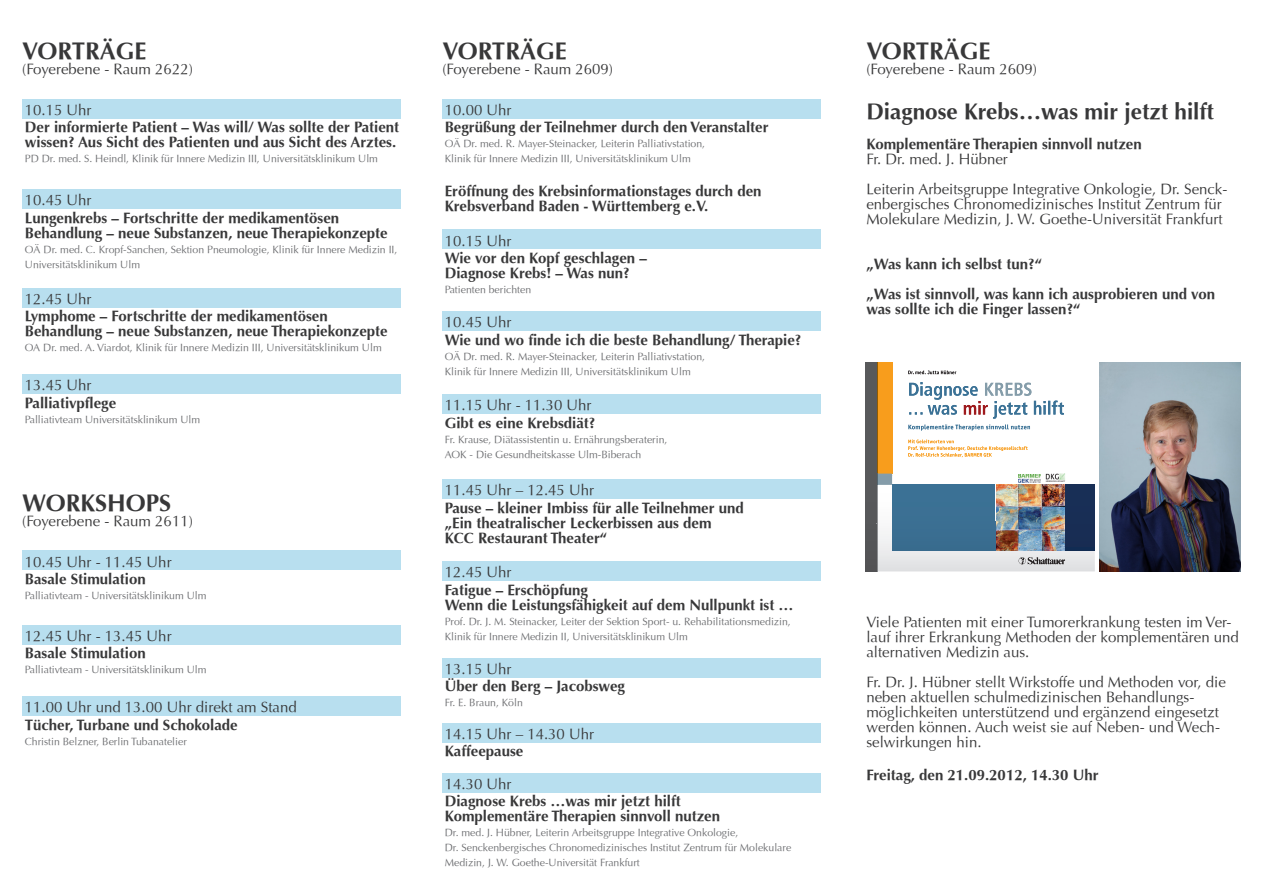
<style>
.page{position:relative;width:1263px;height:893px;background:#fff}
.page>*{position:absolute;margin:0;border:0;box-sizing:border-box;transform-origin:0 0}
.t1{font:700 24px "Optima";color:#383839}
.t2{font:700 22.5px "Optima";color:#383839}
.t3{font:700 15px/15px "Optima";color:#383839}
.t4{font:15px/15px "Optima";color:#383839}
.t5{font:10.5px/15px "Optima";color:#6c6d70}
</style>
<div class="page">
<div style="left:22px;top:99px;width:379px;height:19px;background:#b8dfef"></div>
<div style="left:22px;top:625px;width:379px;height:19px;background:#b8dfef"></div>
<div style="left:22px;top:696px;width:379px;height:20px;background:#b8dfef"></div>
<div style="left:22px;top:551px;width:379px;height:19px;background:#b8dfef"></div>
<div style="left:22px;top:189px;width:379px;height:20px;background:#b8dfef"></div>
<div style="left:22px;top:288px;width:379px;height:20px;background:#b8dfef"></div>
<div style="left:22px;top:374px;width:379px;height:20px;background:#b8dfef"></div>
<div style="left:442px;top:230px;width:379px;height:19px;background:#b8dfef"></div>
<div style="left:442px;top:311px;width:379px;height:20px;background:#b8dfef"></div>
<div style="left:442px;top:479px;width:379px;height:20px;background:#b8dfef"></div>
<div style="left:442px;top:394px;width:379px;height:20px;background:#b8dfef"></div>
<div style="left:442px;top:561px;width:379px;height:20px;background:#b8dfef"></div>
<div style="left:442px;top:658px;width:379px;height:19px;background:#b8dfef"></div>
<div style="left:442px;top:723px;width:379px;height:19px;background:#b8dfef"></div>
<div style="left:442px;top:773px;width:379px;height:19px;background:#b8dfef"></div>
<div style="left:442px;top:99px;width:379px;height:19px;background:#b8dfef"></div>
<img style="left:865px;top:362px;width:236px;height:210px">
<svg style="left:865px;top:362px;width:230px;height:130px"></svg>
<img style="left:1099px;top:363px;width:141px;height:209px">
<h1 class="t1" style="left:22px;top:37px;width:126px">VORTRÄGE</h1>
<p class="t4" style="left:22px;top:62px;width:172px">(Foyerebene - Raum 2622)</p>
<p class="t4" style="left:25px;top:102px;width:68px">10.15 Uhr</p>
<p class="t3" style="left:25px;top:120px;width:376px">Der informierte Patient – Was will/ Was sollte der Patient wissen? Aus Sicht des Patienten und aus Sicht des Arztes.</p>
<p class="t5" style="left:25px;top:151px;width:355px">PD Dr. med. S. Heindl, Klinik für I nnere Medizin III, Universitätsklinikum Ulm</p>
<p class="t4" style="left:25px;top:193px;width:68px">10.45 Uhr</p>
<p class="t3" style="left:25px;top:210px;width:364px">Lungenkrebs – Fortschritte der medikamentösen<br>Behandlung – neue Substanzen, neue Therapiekonzepte</p>
<p class="t5" style="left:25px;top:242px;width:374px">OÄ Dr. med. C. Kropf-Sanchen, Sektion Pneumologie, Klinik für I nnere Medizin II,<br>Universitätsklinikum Ulm</p>
<p class="t4" style="left:25px;top:292px;width:68px">12.45 Uhr</p>
<p class="t3" style="left:25px;top:309px;width:364px">Lymphome – Fortschritte der medikamentösen<br>Behandlung – neue Substanzen, neue Therapiekonzepte</p>
<p class="t5" style="left:25px;top:340px;width:358px">OA Dr. med. A. Viardot, Klinik für I nnere Medizin III, Universitätsklinikum Ulm</p>
<p class="t4" style="left:25px;top:378px;width:68px">13.45 Uhr</p>
<p class="t3" style="left:25px;top:395px;width:93px">Palliativpflege</p>
<p class="t5" style="left:25px;top:412px;width:177px">Palliativteam Universitätsklinikum Ulm</p>
<h1 class="t1" style="left:22px;top:489px;width:150px">WORKSHOPS</h1>
<p class="t4" style="left:22px;top:514px;width:172px">(Foyerebene - Raum 2611)</p>
<p class="t4" style="left:25px;top:554px;width:148px">10.45 Uhr - 11.45 Uhr</p>
<p class="t3" style="left:25px;top:572px;width:122px">Basale Stimulation</p>
<p class="t5" style="left:25px;top:588px;width:183px">Palliativteam - Universitätsklinikum Ulm</p>
<p class="t4" style="left:25px;top:629px;width:148px">12.45 Uhr - 13.45 Uhr</p>
<p class="t3" style="left:25px;top:646px;width:122px">Basale Stimulation</p>
<p class="t5" style="left:25px;top:662px;width:183px">Palliativteam - Universitätsklinikum Ulm</p>
<p class="t4" style="left:25px;top:700px;width:273px">11.00 Uhr und 13.00 Uhr direkt am Stand</p>
<p class="t3" style="left:25px;top:717px;width:214px">Tücher, Turbane und Schokolade</p>
<p class="t5" style="left:25px;top:734px;width:163px">Christin Belzner, Berlin Tubanatelier</p>
<h1 class="t1" style="left:442px;top:37px;width:126px">VORTRÄGE</h1>
<p class="t4" style="left:442px;top:62px;width:172px">(Foyerebene - Raum 2609)</p>
<p class="t4" style="left:445px;top:102px;width:68px">10.00 Uhr</p>
<p class="t3" style="left:445px;top:120px;width:325px">Begrüßung der Teilnehmer durch den Veranstalter</p>
<p class="t5" style="left:445px;top:136px;width:262px">OÄ Dr. med. R. Mayer-Steinacker, Leiterin Palliativstation,<br>Klinik für I nnere Medizin III, Universitätsklinikum Ulm</p>
<p class="t3" style="left:445px;top:184px;width:318px">Eröffnung des Krebsinformationstages durch den<br>Krebsverband Baden - Württemberg e.V.</p>
<p class="t4" style="left:445px;top:233px;width:68px">10.15 Uhr</p>
<p class="t3" style="left:445px;top:251px;width:204px">Wie vor den Kopf geschlagen –<br>Diagnose Krebs! – Was nun?</p>
<p class="t5" style="left:445px;top:282px;width:88px">Patienten berichten</p>
<p class="t4" style="left:445px;top:315px;width:68px">10.45 Uhr</p>
<p class="t3" style="left:445px;top:332px;width:358px">Wie und wo finde ich die beste Behandlung/ Therapie?</p>
<p class="t5" style="left:445px;top:349px;width:262px">OÄ Dr. med. R. Mayer-Steinacker, Leiterin Palliativstation,<br>Klinik für I nnere Medizin III, Universitätsklinikum Ulm</p>
<p class="t4" style="left:445px;top:398px;width:148px">11.15 Uhr - 11.30 Uhr</p>
<p class="t3" style="left:445px;top:415px;width:152px">Gibt es eine Krebsdiät?</p>
<p class="t5" style="left:445px;top:432px;width:224px">Fr. Krause, Diätassistentin u. Ernährungsberaterin,<br>AOK - Die Gesundheitskasse Ulm-B iberach</p>
<p class="t4" style="left:445px;top:483px;width:151px">11.45 Uhr – 12.45 Uhr</p>
<p class="t3" style="left:445px;top:500px;width:300px">Pause – kleiner Imbiss für alle Teilnehmer und „Ein theatralischer Leckerbissen aus dem<br>KCC Restaurant Theater“</p>
<p class="t4" style="left:445px;top:565px;width:68px">12.45 Uhr</p>
<p class="t3" style="left:445px;top:582px;width:350px">Fatigue – Erschöpfung<br>Wenn die Leistungsfähigkeit auf dem Nullpunkt ist …</p>
<p class="t5" style="left:445px;top:614px;width:348px">Prof. Dr. J. M. Steinacker, Leiter der Sektion Sport- u. Rehabilitationsmedizin,<br>Klinik für I nnere Medizin II, Universitätsklinikum Ulm</p>
<p class="t4" style="left:445px;top:662px;width:68px">13.15 Uhr</p>
<p class="t3" style="left:445px;top:679px;width:182px">Über den Berg – Jacobsweg</p>
<p class="t5" style="left:445px;top:695px;width:80px">Fr. E. B raun, Köln</p>
<p class="t4" style="left:445px;top:726px;width:151px">14.15 Uhr – 14.30 Uhr</p>
<p class="t3" style="left:445px;top:744px;width:80px">Kaffeepause</p>
<p class="t4" style="left:445px;top:776px;width:68px">14.30 Uhr</p>
<p class="t3" style="left:445px;top:794px;width:277px">Diagnose Krebs …was mir jetzt hilft<br>Komplementäre Therapien sinnvoll nutzen</p>
<p class="t5" style="left:445px;top:825px;width:348px">Dr. med. J. Hübner, Leiterin Arbeitsgruppe I ntegrative Onkologie,<br>Dr. Senckenbergisches Chronomedizinisches I nstitut Zentrum für Molekulare<br>Medizin, J. W. Goethe-Universität Frankfurt</p>
<h1 class="t1" style="left:866px;top:37px;width:126px">VORTRÄGE</h1>
<p class="t4" style="left:866px;top:62px;width:172px">(Foyerebene - Raum 2609)</p>
<h2 class="t2" style="left:866px;top:98px;width:349px">Diagnose Krebs…was mir jetzt hilft</h2>
<p class="t3" style="left:866px;top:136px;width:277px">Komplementäre Therapien sinnvoll nutzen</p>
<p class="t4" style="left:866px;top:144px;width:362px;line-height:30px">Fr. Dr. med. J. Hübner<br>Leiterin Arbeitsgruppe I ntegrative Onkologie, Dr. Senck-</p>
<p class="t4" style="left:866px;top:197px;width:358px">enbergisches Chronomedizinisches I nstitut Zentrum für<br>Molekulare Medizin, J. W. Goethe-Universität Frankfurt</p>
<p class="t3" style="left:866px;top:249px;width:350px;line-height:30px">„Was kann ich selbst tun?“<br>„Was ist sinnvoll, was kann ich ausprobieren und von</p>
<p class="t3" style="left:866px;top:301px;width:216px">was sollte ich die Finger lassen?“</p>
<p class="t4" style="left:866px;top:614px;width:374px">Viele Patienten mit einer Tumorerkrankung testen im Ver&shy;lauf ihrer Erkrankung Methoden der komplementären und alternativen Medizin aus.</p>
<p class="t4" style="left:866px;top:674px;width:361px">Fr. Dr. J. Hübner stellt Wirkstoffe und Methoden vor, die neben aktuellen schulmedizinischen Behandlungs&shy;möglichkeiten unterstützend und ergänzend eingesetzt werden können. Auch weist sie auf Neben- und Wech&shy;selwirkungen hin.</p>
<p class="t3" style="left:866px;top:767px;width:234px">Freitag, den 21.09.2012, 14.30 Uhr</p>
</div>
